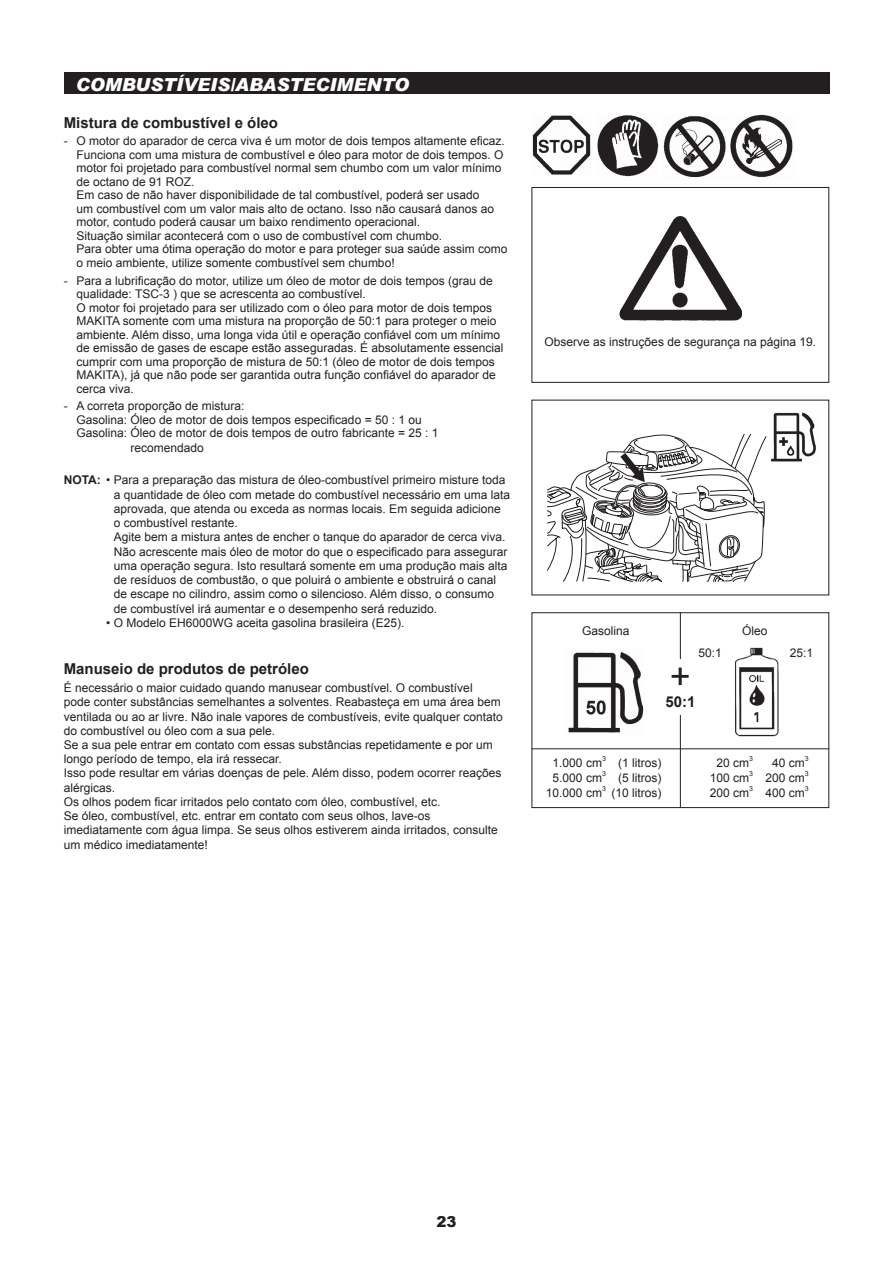
<style>
.page{position:relative;width:893px;height:1263px;background:#fff}
.page>*{position:absolute;margin:0;border:0;box-sizing:border-box;transform-origin:0 0}
.t1{font:36px "Arial";color:#231f20}
.t2{font:italic 900 18px "Arial";color:#fff}
.t3{font:700 15px "Arial";color:#231f20}
.t4{font:900 15px "Arial";color:#231f20}
.t5{font:12px/14.2px "Arial";color:#231f20}
.t6{font:7.05px "Arial";color:#231f20}
.s1{font-weight:700}
</style>
<div class="page">
<div style="left:64px;top:72px;width:765px;height:22px;background:#231f20"></div>
<img style="left:532px;top:115px;width:261px;height:63px">
<img style="left:619px;top:216px;width:123px;height:105px">
<div style="left:531px;top:187px;width:298px;height:196px;border:1px solid #231f20"></div>
<svg style="left:547px;top:433px;width:220px;height:149px"></svg>
<img style="left:771px;top:412px;width:45px;height:50px">
<div style="left:531px;top:612px;width:298px;height:196px;border:1px solid #231f20"></div>
<img style="left:568px;top:651px;width:76px;height:82px">
<img style="left:735px;top:647px;width:44px;height:90px">
<hr style="left:680px;top:612px;width:1px;height:196px;background:#231f20">
<hr style="left:531px;top:748px;width:298px;height:1px;background:#231f20">
<div style="left:655px;top:659px;width:51px;height:55px;background:#fff"></div>
<h2 class="t2" style="left:76px;top:73px;width:335px">COMBUSTÍVEIS/ABASTECIMENTO</h2>
<p class="t3" style="left:64px;top:113px;width:216px">Mistura de combustível e óleo</p>
<p class="t5" style="left:77px;top:135px;width:432px;line-height:13.5px;text-indent:-13px">- O motor do aparador de cerca viva é um motor de dois tempos altamente eficaz.<br>Funciona com uma mistura de combustível e óleo para motor de dois tempos. O motor foi projetado para combustível normal sem chumbo com um valor mínimo de octano de 91 ROZ.<br>Em caso de não haver disponibilidade de tal combustível, poderá ser usado<br>um combustível com um valor mais alto de octano. Isso não causará danos ao motor, contudo poderá causar um baixo rendimento operacional.<br>Situação similar acontecerá com o uso de combustível com chumbo.<br>Para obter uma ótima operação do motor e para proteger sua saúde assim como o meio ambiente, utilize somente combustível sem chumbo!</p>
<p class="t5" style="left:77px;top:274px;width:428px;line-height:13.5px;text-indent:-13px">- Para a lubrificação do motor, utilize um óleo de motor de dois tempos (grau de qualidade: TSC-3 ) que se acrescenta ao combustível.<br>O motor foi projetado para ser utilizado com o óleo para motor de dois tempos MAKITA somente com uma mistura na proporção de 50:1 para proteger o meio ambiente. Além disso, uma longa vida útil e operação confiável com um mínimo de emissão de gases de escape estão asseguradas. É absolutamente essencial cumprir com uma proporção de mistura de 50:1 (óleo de motor de dois tempos MAKITA), já que não pode ser garantida outra função confiável do aparador de cerca viva.</p>
<p class="t5" style="left:64px;top:399px;width:182px">- A correta proporção de mistura:</p>
<p class="t5" style="left:77px;top:413px;width:347px">Gasolina: Óleo de motor de dois tempos especificado = 50 : 1 ou</p>
<p class="t5" style="left:77px;top:426px;width:363px">Gasolina: Óleo de motor de dois tempos de outro fabricante = 25 : 1</p>
<p class="t5" style="left:131px;top:440px;width:75px">recomendado</p>
<p class="t5" style="left:114px;top:473px;width:398px;text-indent:-50px"><span class="s1">NOTA:</span> • Para a preparação das mistura de óleo-combustível primeiro misture toda a quantidade de óleo com metade do combustível necessário em uma lata aprovada, que atenda ou exceda as normas locais. Em seguida adicione o combustível restante.<br>Agite bem a mistura antes de encher o tanque do aparador de cerca viva.<br>Não acrescente mais óleo de motor do que o especificado para assegurar uma operação segura. Isto resultará somente em uma produção mais alta de resíduos de combustão, o que poluirá o ambiente e obstruirá o canal de escape no cilindro, assim como o silencioso. Além disso, o consumo de combustível irá aumentar e o desempenho será reduzido.</p>
<p class="t5" style="left:106px;top:616px;width:300px">• O Modelo EH6000WG aceita gasolina brasileira (E25).</p>
<p class="t3" style="left:64px;top:658px;width:247px">Manuseio de produtos de petróleo</p>
<p class="t5" style="left:64px;top:681px;width:440px">É necessário o maior cuidado quando manusear combustível. O combustível<br>pode conter substâncias semelhantes a solventes. Reabasteça em uma área bem ventilada ou ao ar livre. Não inale vapores de combustíveis, evite qualquer contato do combustível ou óleo com a sua pele.<br>Se a sua pele entrar em contato com essas substâncias repetidamente e por um longo período de tempo, ela irá ressecar.<br>Isso pode resultar em várias doenças de pele. Além disso, podem ocorrer reações alérgicas.<br>Os olhos podem ficar irritados pelo contato com óleo, combustível, etc.<br>Se óleo, combustível, etc. entrar em contato com seus olhos, lave-os imediatamente com água limpa. Se seus olhos estiverem ainda irritados, consulte um médico imediatamente!</p>
<p class="t5" style="left:545px;top:335px;width:273px">Observe as instruções de segurança na página 19.</p>
<p class="t5" style="left:582px;top:624px;width:49px">Gasolina</p>
<p class="t5" style="left:742px;top:624px;width:27px">Óleo</p>
<h1 class="t1" style="left:670px;top:652px;width:23px">+</h1>
<p class="t3" style="left:665px;top:691px;width:32px">50:1</p>
<p class="t5" style="left:698px;top:645px;width:25px">50:1</p>
<p class="t5" style="left:790px;top:645px;width:25px">25:1</p>
<p class="t5" style="left:553px;top:756px;width:51px">1.000 cm</p>
<p class="t6" style="left:602px;top:754px;width:5px">3</p>
<p class="t5" style="left:618px;top:756px;width:45px">(1 litros)</p>
<p class="t5" style="left:553px;top:771px;width:51px">5.000 cm</p>
<p class="t6" style="left:602px;top:769px;width:5px">3</p>
<p class="t5" style="left:618px;top:771px;width:45px">(5 litros)</p>
<p class="t5" style="left:546px;top:786px;width:58px">10.000 cm</p>
<p class="t6" style="left:602px;top:784px;width:5px">3</p>
<p class="t5" style="left:611px;top:786px;width:52px">(10 litros)</p>
<p class="t5" style="left:717px;top:756px;width:34px">20 cm</p>
<p class="t6" style="left:749px;top:754px;width:5px">3</p>
<p class="t5" style="left:772px;top:756px;width:34px">40 cm</p>
<p class="t6" style="left:805px;top:754px;width:5px">3</p>
<p class="t5" style="left:710px;top:771px;width:41px">100 cm</p>
<p class="t6" style="left:749px;top:769px;width:5px">3</p>
<p class="t5" style="left:765px;top:771px;width:41px">200 cm</p>
<p class="t6" style="left:805px;top:769px;width:5px">3</p>
<p class="t5" style="left:710px;top:786px;width:41px">200 cm</p>
<p class="t6" style="left:749px;top:784px;width:5px">3</p>
<p class="t5" style="left:765px;top:786px;width:41px">400 cm</p>
<p class="t6" style="left:805px;top:784px;width:5px">3</p>
<p class="t4" style="left:436px;top:1210px;width:22px">23</p>
</div>
